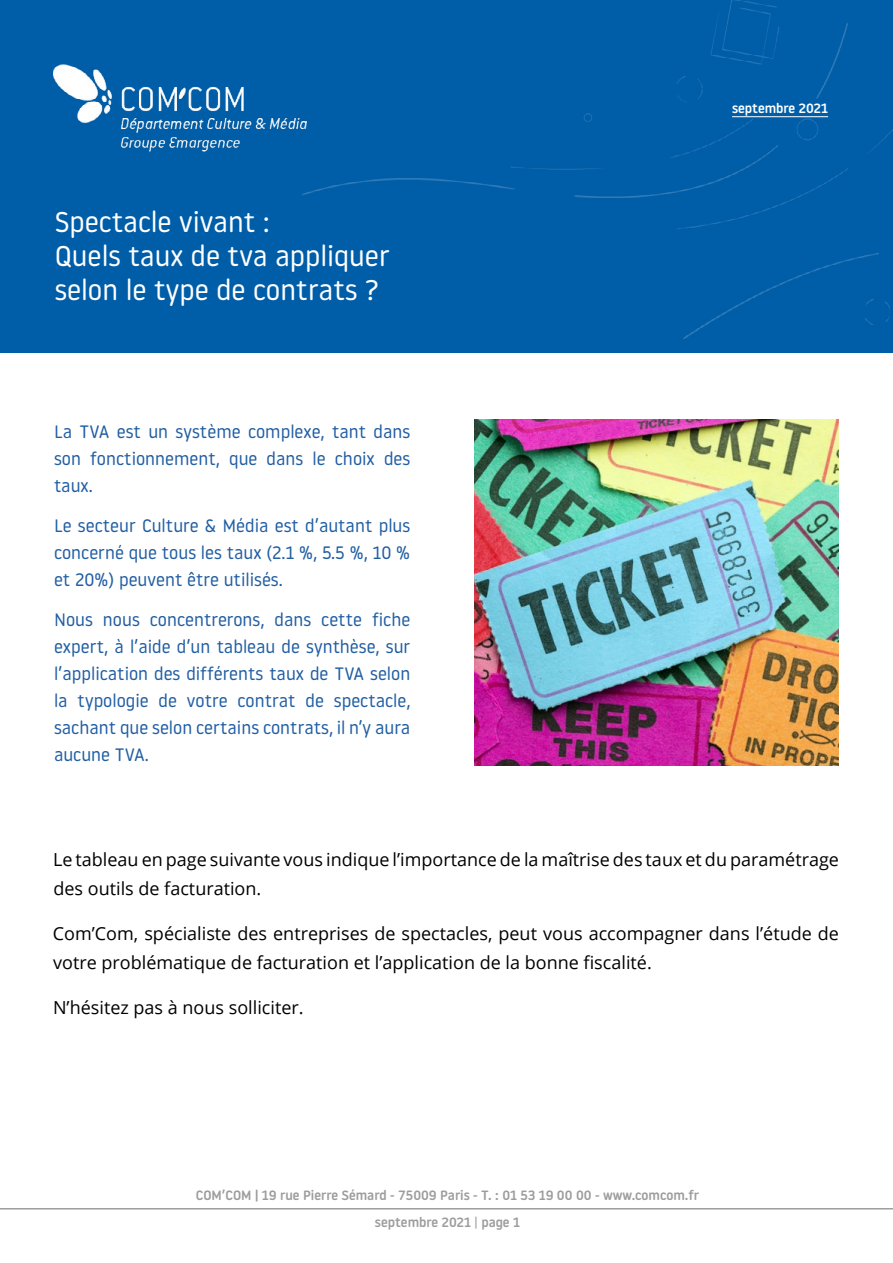
<style>
.page{position:relative;width:893px;height:1263px;background:#fff}
.page>*{position:absolute;margin:0;border:0;box-sizing:border-box;transform-origin:0 0}
.t1{font:28.5px/34.2px "Roway Round";color:#fff}
.t2{font:18px/27px "Roway Round";color:#215ea3;text-align:justify}
.t3{font:18px/28.5px "Open Sans";color:#000}
.t4{font:500 13.5px/26.8px "Roway Round";color:#9d9d9d;text-align:center}
.t5{font:500 13.5px "Roway Round";color:#fff}
.s1{font-weight:400}
</style>
<div class="page">
<div style="left:0;top:0;width:893px;height:353px;background:#005ea9"></div>
<img style="left:50px;top:54px;width:259px;height:97px">
<hr style="left:0;top:1208px;width:893px;height:1px;background:#9d9d9d">
<hr style="left:732px;top:116px;width:96px;height:1px;background:#fff">
<img style="left:474px;top:419px;width:364px;height:346px">
<h1 class="t1" style="left:55px;top:203px;width:336px">Spectacle vivant :<br>Quels taux de tva appliquer selon le type de contrats ?</h1>
<p class="t2" style="left:54px;top:418px;width:358px">La TVA est un système complexe, tant dans son fonctionnement, que dans le choix des taux.</p>
<p class="t2" style="left:54px;top:512px;width:358px">Le secteur Culture &amp; Média est d’autant plus concerné que tous les taux (2.1 %, 5.5 %, 10 % et 20%) peuvent être utilisés.</p>
<p class="t2" style="left:54px;top:605px;width:358px">Nous nous concentrerons, dans cette fiche expert, à l’aide d’un tableau de synthèse, sur l’application des différents taux de TVA selon la typologie de votre contrat de spectacle, sachant que selon certains contrats, il n’y aura aucune TVA.</p>
<p class="t5" style="left:732px;top:98px;width:98px">septembre 2021</p>
<p class="t3" style="left:53px;top:845px;width:787px">Le tableau en page suivante vous indique l’importance de la maîtrise des taux et du paramétrage des outils de facturation.</p>
<p class="t3" style="left:53px;top:919px;width:788px">Com’Com, spécialiste des entreprises de spectacles, peut vous accompagner dans l’étude de votre problématique de facturation et l’application de la bonne fiscalité.</p>
<p class="t3" style="left:53px;top:993px;width:252px">N’hésitez pas à nous solliciter.</p>
<p class="t4" style="left:196px;top:1181px;width:505px">COM’COM | 19 rue Pierre Sémard - 75009 Paris - T. : 01 53 19 00 00 - www.comcom.fr septembre 2021 <span class="s1">|</span> page 1</p>
</div>
